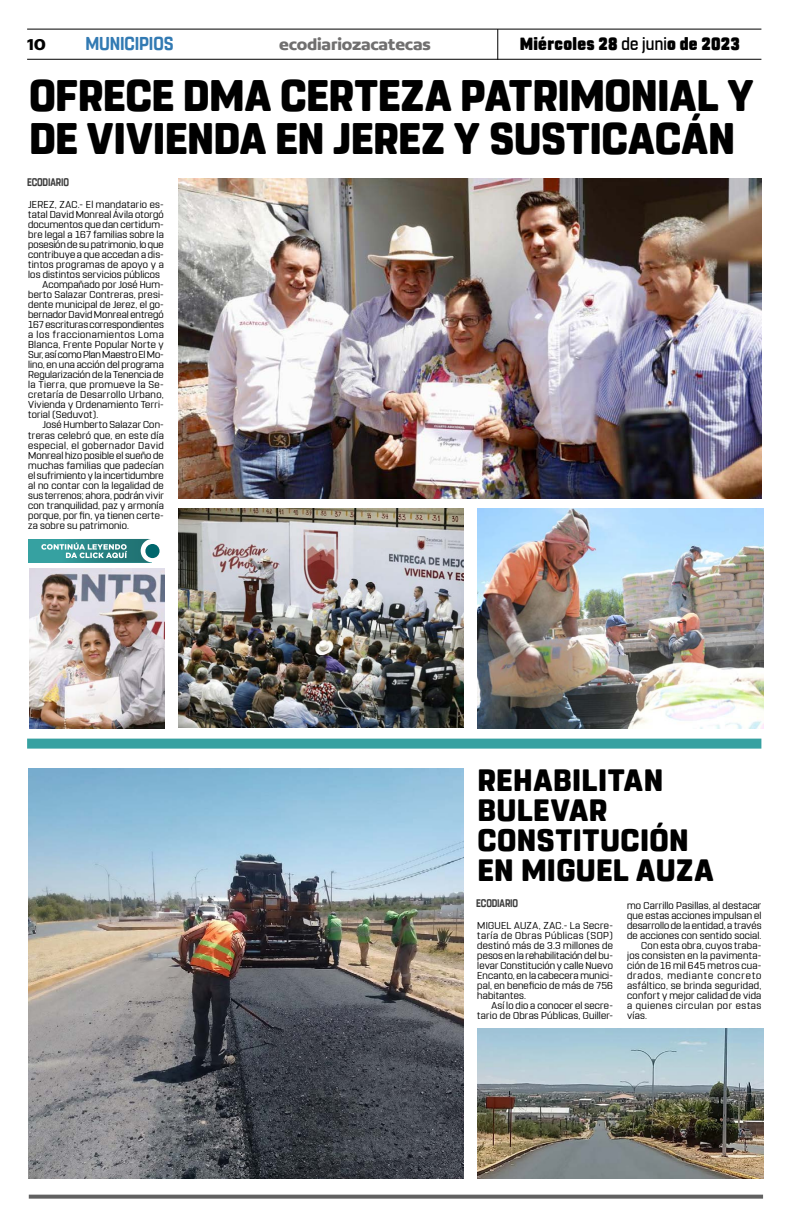
<style>
.page{position:relative;width:791px;height:1225px;background:#fff}
.page>*{position:absolute;margin:0;border:0;box-sizing:border-box;transform-origin:0 0}
.t1{font:800 44px/43px "Rohn Rounded";letter-spacing:-.01em;color:#000}
.t2{font:800 30.8px/30px "Rohn Rounded";letter-spacing:.01em;color:#000}
.t3{font:700 18.6px "Rohn Rounded";letter-spacing:-.01em;color:#327ab3;scale:.91 1}
.t4{font:900 17.6px "Rohn Rounded";letter-spacing:.015em;color:#000;scale:.91 1}
.t5{font:700 16.9px "Concord";letter-spacing:-.01em;color:#706f6f}
.t6{font:700 16.9px "Concord";color:#000}
.t7{font:700 11px "Rohn Rounded";letter-spacing:-.015em;color:#3d3d3d;scale:.83 1}
.t8{font:10px/10px "Rohn Rounded";letter-spacing:.02em;color:#000;text-align:justify}
.t9{font:10px "Rohn Rounded";color:#000}
.t10{font:10px "Rohn Rounded";letter-spacing:-.005em;color:#000}
.t11{font:10px "Rohn Rounded";letter-spacing:-.01em;color:#000}
.t12{font:10px "Rohn Rounded";letter-spacing:.045em;color:#000}
.t13{font:10px "Rohn Rounded";letter-spacing:.05em;color:#000}
.t14{font:10px "Rohn Rounded";letter-spacing:.055em;color:#000}
.t15{font:10px "Rohn Rounded";letter-spacing:.08em;color:#000}
.s1{font-weight:500}
</style>
<div class="page">
<svg style="left:29px;top:1194px;width:734px;height:4px;fill:#616161"></svg>
<hr style="left:27px;top:29px;width:734px;height:1px;background:#000">
<hr style="left:27px;top:59px;width:734px;height:1px;background:#000">
<hr style="left:497px;top:29px;width:1px;height:31px;background:#000">
<div style="left:27px;top:738px;width:734px;height:10px;background:#36a1a1"></div>
<img style="left:178px;top:179px;width:583px;height:320px">
<div style="left:29px;top:538px;width:123px;height:24px;background:#36a1a1"></div>
<svg style="left:41px;top:539px;width:119px;height:23px"></svg>
<img style="left:178px;top:509px;width:285px;height:218px">
<img style="left:477px;top:509px;width:287px;height:219px">
<img style="left:29px;top:568px;width:135px;height:160px">
<img style="left:29px;top:768px;width:434px;height:410px">
<img style="left:477px;top:1028px;width:287px;height:150px">
<h3 class="t6" style="left:27px;top:34px;width:20px">10</h3>
<h3 class="t3" style="left:86px;top:33px;width:98px">MUNICIPIOS</h3>
<h3 class="t5" style="left:279px;top:34px;width:153px">ecodiariozacatecas</h3>
<h3 class="t4" style="left:520px;top:34px;width:243px">Miércoles 28 <span class="s1">de juni</span>o de 2023</h3>
<h1 class="t1" style="left:29px;top:75px;width:726px">OFRECE DMA CERTEZA PATRIMONIAL Y<br>DE VIVIENDA EN JEREZ Y SUSTICACÁN</h1>
<p class="t7" style="left:27px;top:176px;width:52px">ECODIARIO</p>
<p class="t8" style="left:28px;top:200px;width:137px">JEREZ, ZAC.- El mandatario es-</p>
<p class="t8" style="left:28px;top:210px;width:137px">tatal David Monreal Ávila otorgó</p>
<p class="t8" style="left:28px;top:220px;width:137px">documentos que dan certidum-</p>
<p class="t8" style="left:28px;top:230px;width:137px">bre legal a 167 familias sobre la</p>
<p class="t10" style="left:28px;top:239px;width:137px">posesión de su patrimonio, lo que</p>
<p class="t8" style="left:28px;top:250px;width:137px">contribuye a que accedan a dis-</p>
<p class="t8" style="left:28px;top:260px;width:137px">tintos programas de apoyo y a</p>
<p class="t8" style="left:28px;top:270px;width:133px">los distintos servicios públicos</p>
<p class="t8" style="left:42px;top:280px;width:123px">Acompañado por José Hum-</p>
<p class="t8" style="left:28px;top:290px;width:137px">berto Salazar Contreras, presi-</p>
<p class="t8" style="left:28px;top:300px;width:137px">dente municipal de Jerez, el go-</p>
<p class="t8" style="left:28px;top:310px;width:137px">bernador David Monreal entregó</p>
<p class="t9" style="left:28px;top:319px;width:137px">167 escrituras correspondientes</p>
<p class="t13" style="left:28px;top:329px;width:137px">a los fraccionamientos Loma</p>
<p class="t8" style="left:28px;top:340px;width:137px">Blanca, Frente Popular Norte y</p>
<p class="t11" style="left:28px;top:349px;width:137px">Sur, así como Plan Maestro El Mo-</p>
<p class="t8" style="left:28px;top:360px;width:137px">lino, en una acción del programa</p>
<p class="t8" style="left:28px;top:370px;width:137px">Regularización de la Tenencia de</p>
<p class="t8" style="left:28px;top:380px;width:137px">la Tierra, que promueve la Se-</p>
<p class="t8" style="left:28px;top:390px;width:137px">cretaría de Desarrollo Urbano,</p>
<p class="t8" style="left:28px;top:400px;width:137px">Vivienda y Ordenamiento Terri-</p>
<p class="t8" style="left:28px;top:410px;width:72px">torial (Seduvot).</p>
<p class="t8" style="left:42px;top:420px;width:123px">José Humberto Salazar Con-</p>
<p class="t8" style="left:28px;top:430px;width:137px">treras celebró que, en este día</p>
<p class="t12" style="left:28px;top:439px;width:137px">especial, el gobernador David</p>
<p class="t8" style="left:28px;top:450px;width:137px">Monreal hizo posible el sueño de</p>
<p class="t8" style="left:28px;top:460px;width:137px">muchas familias que padecían</p>
<p class="t9" style="left:28px;top:469px;width:137px">el sufrimiento y la incertidumbre</p>
<p class="t8" style="left:28px;top:480px;width:137px">al no contar con la legalidad de</p>
<p class="t8" style="left:28px;top:490px;width:137px">sus terrenos; ahora, podrán vivir</p>
<p class="t8" style="left:28px;top:500px;width:137px">con tranquilidad, paz y armonía</p>
<p class="t8" style="left:28px;top:510px;width:137px">porque, por fin, ya tienen certe-</p>
<p class="t8" style="left:28px;top:520px;width:102px">za sobre su patrimonio.</p>
<h2 class="t2" style="left:477px;top:765px;width:238px">REHABILITAN<br>BULEVAR<br>CONSTITUCIÓN<br>EN MIGUEL AUZA</h2>
<p class="t7" style="left:476px;top:896px;width:52px">ECODIARIO</p>
<p class="t8" style="left:627px;top:900px;width:136px">mo Carrillo Pasillas, al destacar</p>
<p class="t8" style="left:627px;top:910px;width:136px">que estas acciones impulsan el</p>
<p class="t8" style="left:627px;top:920px;width:136px">desarrollo de la entidad, a través</p>
<p class="t8" style="left:627px;top:930px;width:136px">de acciones con sentido social.</p>
<p class="t8" style="left:641px;top:940px;width:122px">Con esta obra, cuyos traba-</p>
<p class="t8" style="left:627px;top:950px;width:136px">jos consisten en la pavimenta-</p>
<p class="t8" style="left:627px;top:960px;width:136px">ción de 16 mil 645 metros cua-</p>
<p class="t15" style="left:627px;top:969px;width:136px">drados, mediante concreto</p>
<p class="t8" style="left:627px;top:980px;width:136px">asfáltico, se brinda seguridad,</p>
<p class="t8" style="left:627px;top:990px;width:136px">confort y mejor calidad de vida</p>
<p class="t14" style="left:627px;top:999px;width:136px">a quienes circulan por estas</p>
<p class="t8" style="left:627px;top:1010px;width:22px">vías.</p>
<p class="t8" style="left:477px;top:920px;width:137px">MIGUEL AUZA, ZAC.- La Secre&shy;taría de Obras Públicas (SOP) destinó más de 3.3 millones de pesos en la rehabilitación del bu&shy;levar Constitución y calle Nuevo Encanto, en la cabecera munici&shy;pal, en beneficio de más de 756 habitantes.</p>
<p class="t8" style="left:477px;top:1000px;width:137px;text-align:right">Así lo dio a conocer el secre&shy;tario de Obras Públicas, Guiller-</p>
</div>
